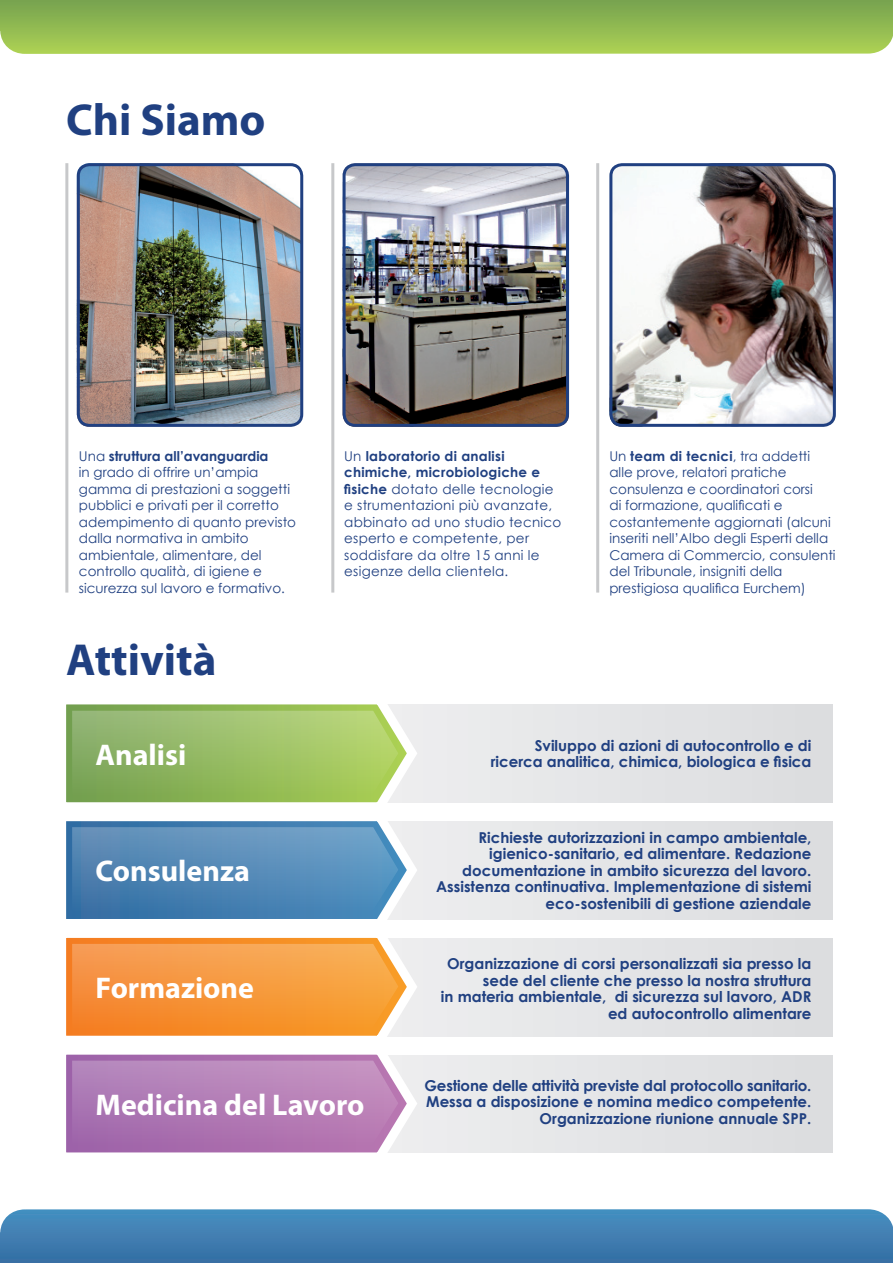
<style>
.page{position:relative;width:893px;height:1263px;background:#fff}
.page>*{position:absolute;margin:0;border:0;box-sizing:border-box;transform-origin:0 0}
.t1{font:700 45px "Myriad Pro";color:#204081}
.t2{font:700 30px "Myriad Pro";color:#fff}
.t3{font:700 15px/16.5px "Century Gothic";color:#204081;text-align:right}
.t4{font:13.5px/16.5px "Century Gothic";color:#204081}
.t5{font:13.5px/16.5px "Century Gothic";letter-spacing:.02em;color:#204081}
.s1{font-weight:700}
</style>
<div class="page">
<svg style="left:0;top:1209px;width:893px;height:54px;background:#4180b2"></svg>
<svg style="left:0;top:0;width:893px;height:54px;background:#92ba53"></svg>
<div style="left:333px;top:705px;width:500px;height:98px;background:#e3e4e6"></div>
<div style="left:333px;top:822px;width:500px;height:97px;background:#e3e4e6"></div>
<div style="left:333px;top:938px;width:500px;height:98px;background:#e3e4e6"></div>
<div style="left:333px;top:1055px;width:500px;height:98px;background:#e3e4e6"></div>
<hr style="left:65px;top:163px;width:3px;height:430px;background:#c7c8ca">
<hr style="left:331px;top:163px;width:3px;height:430px;background:#c7c8ca">
<hr style="left:596px;top:163px;width:3px;height:430px;background:#c7c8ca">
<img style="left:77px;top:164px;width:225px;height:262px">
<div style="left:77px;top:163px;width:226px;height:264px;border:3px solid #204081;border-radius:11px"></div>
<img style="left:343px;top:167px;width:226px;height:260px">
<div style="left:343px;top:163px;width:226px;height:264px;border:3px solid #204081;border-radius:11px"></div>
<img style="left:613px;top:167px;width:219px;height:256px">
<div style="left:609px;top:163px;width:227px;height:264px;border:3px solid #204081;border-radius:11px"></div>
<svg style="left:66px;top:704px;width:346px;height:99px;background:#9ec06d"></svg>
<svg style="left:66px;top:821px;width:346px;height:99px;background:#5c8fbb"></svg>
<svg style="left:66px;top:937px;width:346px;height:100px;background:#f69e49"></svg>
<svg style="left:66px;top:1054px;width:346px;height:99px;background:#b683b9"></svg>
<p class="t1" style="left:66px;top:91px;width:201px">Chi Siamo</p>
<p class="t4" style="left:79px;top:447px;width:219px">Una <span class="s1">struttura all’avanguardia<br></span>in grado di offrire un’ampia gamma di prestazioni a soggetti pubblici e privati per il corretto adempimento di quanto previsto dalla normativa in ambito ambientale, alimentare, del controllo qualità, di igiene e sicurezza sul lavoro e formativo.</p>
<p class="t1" style="left:66px;top:631px;width:152px">Attività</p>
<p class="t2" style="left:96px;top:735px;width:92px">Analisi</p>
<p class="t2" style="left:96px;top:852px;width:156px">Consulenza</p>
<p class="t2" style="left:96px;top:968px;width:160px">Formazione</p>
<p class="t5" style="left:344px;top:447px;width:219px">Un <span class="s1">laboratorio di analisi chimiche, microbiologiche e fisiche</span> dotato delle tecnologie e strumentazioni più avanzate, abbinato ad uno studio tecnico esperto e competente, per soddisfare da oltre 15 anni le esigenze della clientela.</p>
<p class="t4" style="left:609px;top:447px;width:228px">Un <span class="s1">team di tecnici</span>, tra addetti alle prove, relatori pratiche consulenza e coordinatori corsi<br>di formazione, qualificati e costantemente aggiornati (alcuni inseriti nell’Albo degli Esperti della Camera di Commercio, consulenti del Tribunale, insigniti della prestigiosa qualifica Eurchem)</p>
<p class="t3" style="left:535px;top:737px;width:278px">Sviluppo di azioni di autocontrollo e di</p>
<p class="t3" style="left:491px;top:753px;width:322px">ricerca analitica, chimica, biologica e fisica</p>
<p class="t3" style="left:436px;top:829px;width:377px">Richieste autorizzazioni in campo ambientale, igienico-sanitario, ed alimentare. Redazione documentazione in ambito sicurezza del lavoro.<br>Assistenza continuativa. Implementazione di sistemi eco-sostenibili di gestione aziendale</p>
<p class="t3" style="left:447px;top:955px;width:366px">Organizzazione di corsi personalizzati sia presso la sede del cliente che presso la nostra struttura</p>
<p class="t3" style="left:441px;top:988px;width:372px">in materia ambientale, di sicurezza sul lavoro, ADR ed autocontrollo alimentare</p>
<p class="t2" style="left:96px;top:1085px;width:270px">Medicina del Lavoro</p>
<p class="t3" style="left:424px;top:1077px;width:388px">Gestione delle attività previste dal protocollo sanitario.</p>
<p class="t3" style="left:426px;top:1093px;width:387px">Messa a disposizione e nomina medico competente.</p>
<p class="t3" style="left:540px;top:1110px;width:273px">Organizzazione riunione annuale SPP.</p>
</div>
